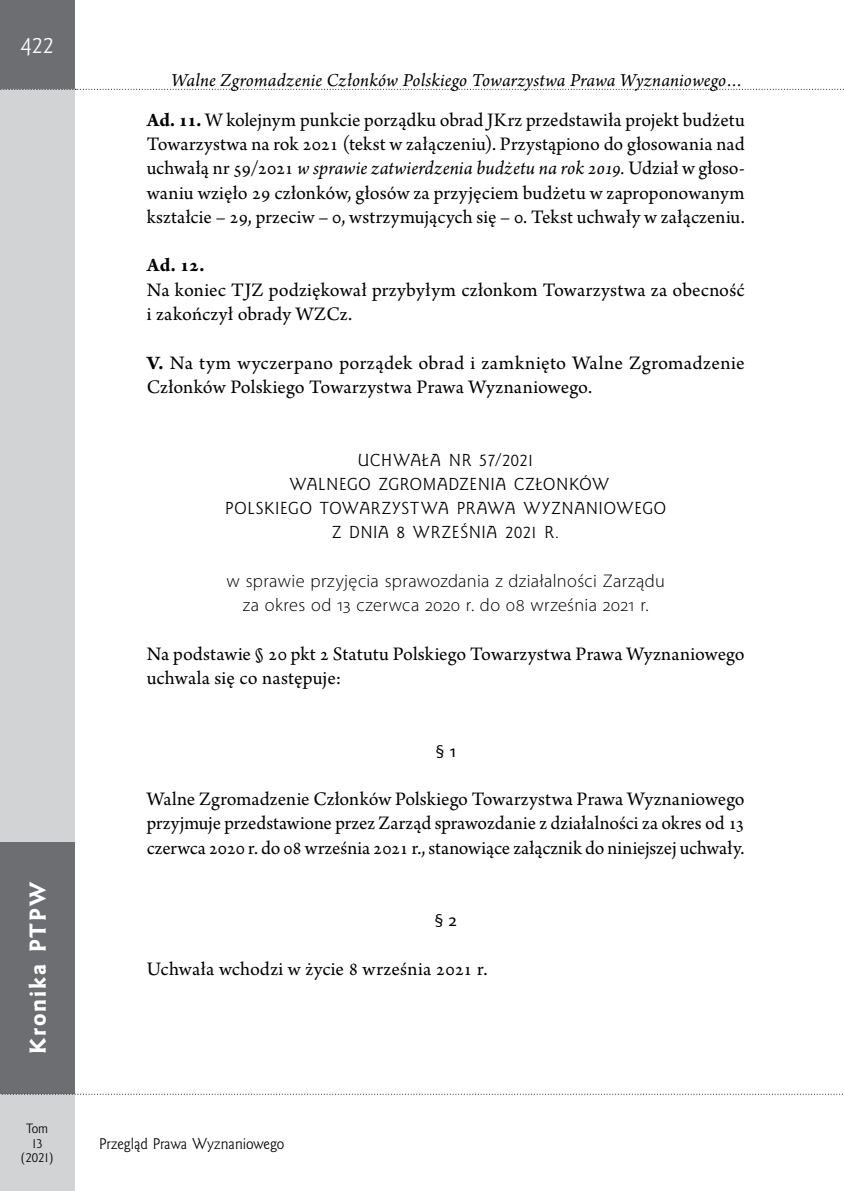
<style>
.page{position:relative;width:844px;height:1191px;background:#fff}
.page>*{position:absolute;margin:0;border:0;box-sizing:border-box;transform-origin:0 0}
.t1{font:21px "Goldy EFN Heavy";letter-spacing:.1em;color:#fff}
.t2{font:21px "Goldy EFN";color:#fff}
.t3{font:20.12px/24.3px "Arno Pro";letter-spacing:.01em;color:#000}
.t4{font:700 20.12px "Arno Pro";color:#000}
.t5{font:italic 19.25px "Arno Pro";letter-spacing:.01em;color:#000}
.t6{font:300 18.38px/24.2px "Myriad Pro";letter-spacing:.02em;color:#000;text-align:center}
.t7{font:17.5px "Myriad Pro";color:#000}
.t8{font:15.75px/24.3px "Goldy EFN";letter-spacing:.045em;color:#000;text-align:center}
.t9{font:14px "Goldy EFN";color:#000}
.t10{font:12.25px/14.7px "Goldy EFN";color:#000;text-align:center}
.s1{font-weight:700}
.s2{font-style:italic}
</style>
<div class="page">
<div style="left:0;top:0;width:74px;height:1191px;background:#d1d3d4"></div>
<div style="left:0;top:0;width:74px;height:89px;background:#6d6e71"></div>
<div style="left:0;top:842px;width:74px;height:251px;background:#6d6e71"></div>
<svg style="left:0;top:1093px;width:843px;height:1px"></svg>
<svg style="left:0;top:89px;width:844px;height:1px"></svg>
<p class="t2" style="left:21px;top:33px;width:34px">422</p>
<p class="t1" style="left:25px;top:1054px;width:174px;rotate:-90deg">Kronika PTPW</p>
<p class="t10" style="left:21px;top:1121px;width:34px">Tom<br>13 (2021)</p>
<p class="t5" style="left:171px;top:70px;width:575px">Walne Zgromadzenie Członków Polskiego Towarzystwa Prawa Wyznaniowego…</p>
<p class="t3" style="left:147px;top:109px;width:599px;text-align:justify"><span class="s1">Ad. 11.</span> W kolejnym punkcie porządku obrad JKrz przedstawiła projekt budżetu Towarzystwa na rok 2021 (tekst w załączeniu). Przystąpiono do głosowania nad uchwałą nr 59/2021 <span class="s2">w sprawie zatwierdzenia budżetu na rok 2019.</span> Udział w głoso&shy;waniu wzięło 29 członków, głosów za przyjęciem budżetu w zaproponowanym kształcie – 29, przeciw – 0, wstrzymujących się – 0. Tekst uchwały w załączeniu.</p>
<p class="t4" style="left:147px;top:254px;width:59px">Ad. 12.</p>
<p class="t3" style="left:147px;top:278px;width:599px">Na koniec TJZ podziękował przybyłym członkom Towarzystwa za obecność i zakończył obrady WZCz.</p>
<p class="t3" style="left:147px;top:351px;width:599px"><span class="s1">V.</span> Na tym wyczerpano porządek obrad i zamknięto Walne Zgromadzenie<br>Członków Polskiego Towarzystwa Prawa Wyznaniowego.</p>
<p class="t8" style="left:225px;top:448px;width:442px">UCHWAŁA NR 57/2021<br>WALNEGO ZGROMADZENIA CZŁONKÓW<br>POLSKIEGO TOWARZYSTWA PRAWA WYZNANIOWEGO<br>Z DNIA 8 WRZEŚNIA 2021 R.</p>
<p class="t6" style="left:226px;top:568px;width:439px">w sprawie przyjęcia sprawozdania z działalności Zarządu za okres od 13 czerwca 2020 r. do 08 września 2021 r.</p>
<p class="t3" style="left:147px;top:642px;width:599px">Na podstawie § 20 pkt 2 Statutu Polskiego Towarzystwa Prawa Wyznaniowego uchwala się co następuje:</p>
<p class="t7" style="left:435px;top:740px;width:22px">§ 1</p>
<p class="t3" style="left:147px;top:788px;width:599px;text-align:justify">Walne Zgromadzenie Członków Polskiego Towarzystwa Prawa Wyznaniowego przyjmuje przedstawione przez Zarząd sprawozdanie z działalności za okres od 13 czerwca 2020 r. do 08 września 2021 r., stanowiące załącznik do niniejszej uchwały.</p>
<p class="t7" style="left:434px;top:909px;width:24px">§ 2</p>
<p class="t3" style="left:147px;top:957px;width:342px">Uchwała wchodzi w życie 8 września 2021 r.</p>
<p class="t9" style="left:99px;top:1134px;width:186px">Przegląd Prawa Wyznaniowego</p>
</div>
